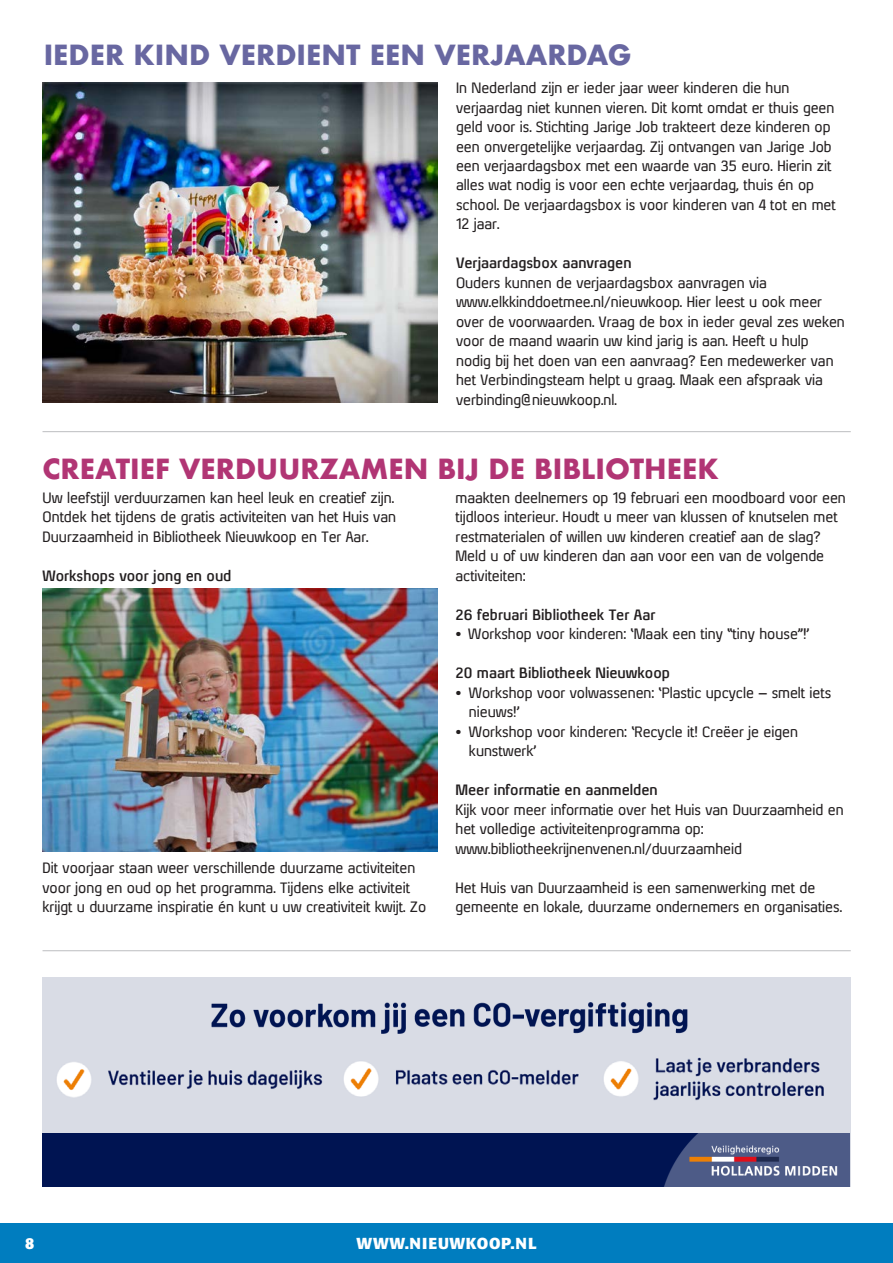
<style>
.page{position:relative;width:893px;height:1263px;background:#fff}
.page>*{position:absolute;margin:0;border:0;box-sizing:border-box;transform-origin:0 0}
.t1{font:700 27px "Futura";color:#b13574}
.t2{font:700 27px "Futura";color:#6867a1}
.t3{font:700 15.75px "Formata";letter-spacing:.05em;color:#fff}
.t4{font:14.25px/19.5px "Xenu";color:#231f20}
.t5{font:700 14.25px "Xenu";color:#231f20}
</style>
<div class="page">
<img style="left:43px;top:588px;width:394px;height:264px">
<hr style="left:43px;top:431px;width:808px;height:1px;background:#bcbdc0">
<hr style="left:43px;top:950px;width:808px;height:1px;background:#bcbdc0">
<img style="left:118px;top:996px;width:292px;height:39px">
<img style="left:410px;top:996px;width:344px;height:39px">
<img style="left:51px;top:1056px;width:288px;height:45px">
<img style="left:339px;top:1055px;width:259px;height:50px">
<img style="left:598px;top:1049px;width:244px;height:57px">
<img style="left:475px;top:1133px;width:375px;height:54px">
<div style="left:43px;top:1133px;width:432px;height:54px;background:#001452"></div>
<img style="left:43px;top:82px;width:394px;height:320px">
<div style="left:0;top:1224px;width:893px;height:39px;background:#007dbf"></div>
<h1 class="t2" style="left:44px;top:35px;width:589px">IEDER KIND VERDIENT EEN VERJAARDAG</h1>
<p class="t4" style="left:456px;top:78px;width:381px">In Nederland zijn er ieder jaar weer kinderen die hun verjaardag niet kunnen vieren. Dit komt omdat er thuis geen geld voor is. Stichting Jarige Job trakteert deze kinderen op een onvergetelijke verjaardag. Zij ontvangen van Jarige Job een verjaardagsbox met een waarde van 35 euro. Hierin zit alles wat nodig is voor een echte verjaardag, thuis én op school. De verjaardagsbox is voor kinderen van 4 tot en met 12 jaar.</p>
<p class="t5" style="left:456px;top:255px;width:177px">Verjaardagsbox aanvragen</p>
<p class="t4" style="left:456px;top:273px;width:390px">Ouders kunnen de verjaardagsbox aanvragen via www.elkkinddoetmee.nl/nieuwkoop. Hier leest u ook meer over de voorwaarden. Vraag de box in ieder geval zes weken voor de maand waarin uw kind jarig is aan. Heeft u hulp nodig bij het doen van een aanvraag? Een medewerker van het Verbindingsteam helpt u graag. Maak een afspraak via verbinding@nieuwkoop.nl.</p>
<h1 class="t1" style="left:43px;top:449px;width:678px">CREATIEF VERDUURZAMEN BIJ DE BIBLIOTHEEK</h1>
<p class="t4" style="left:43px;top:487px;width:355px">Uw leefstijl verduurzamen kan heel leuk en creatief zijn.<br>Ontdek het tijdens de gratis activiteiten van het Huis van<br>Duurzaamheid in Bibliotheek Nieuwkoop en Ter Aar.</p>
<p class="t5" style="left:43px;top:567px;width:190px">Workshops voor jong en oud</p>
<p class="t4" style="left:455px;top:487px;width:392px">maakten deelnemers op 19 februari een moodboard voor een tijdloos interieur. Houdt u meer van klussen of knutselen met restmaterialen of willen uw kinderen creatief aan de slag?<br>Meld u of uw kinderen dan aan voor een van de volgende activiteiten:</p>
<p class="t5" style="left:455px;top:606px;width:202px">26 februari Bibliotheek Ter Aar</p>
<p class="t4" style="left:455px;top:624px;width:355px">• Workshop voor kinderen: ‘Maak een tiny “tiny house”!’</p>
<p class="t5" style="left:455px;top:664px;width:216px">20 maart Bibliotheek Nieuwkoop</p>
<p class="t4" style="left:469px;top:682px;width:364px;text-indent:-13px">• Workshop voor volwassenen: ‘Plastic upcycle – smelt iets nieuws!’</p>
<p class="t4" style="left:469px;top:721px;width:331px;text-indent:-13px">• Workshop voor kinderen: ‘Recycle it! Creëer je eigen kunstwerk’</p>
<p class="t5" style="left:455px;top:781px;width:204px">Meer informatie en aanmelden</p>
<p class="t4" style="left:455px;top:799px;width:390px">Kijk voor meer informatie over het Huis van Duurzaamheid en het volledige activiteitenprogramma op: www.bibliotheekrijnenvenen.nl/duurzaamheid</p>
<p class="t4" style="left:455px;top:877px;width:388px">Het Huis van Duurzaamheid is een samenwerking met de gemeente en lokale, duurzame ondernemers en organisaties.</p>
<p class="t4" style="left:43px;top:858px;width:385px">Dit voorjaar staan weer verschillende duurzame activiteiten voor jong en oud op het programma. Tijdens elke activiteit krijgt u duurzame inspiratie én kunt u uw creativiteit kwijt. Zo</p>
<p class="t3" style="left:25px;top:1233px;width:11px">8</p>
<p class="t3" style="left:356px;top:1233px;width:182px">WWW.NIEUWKOOP.NL</p>
</div>
